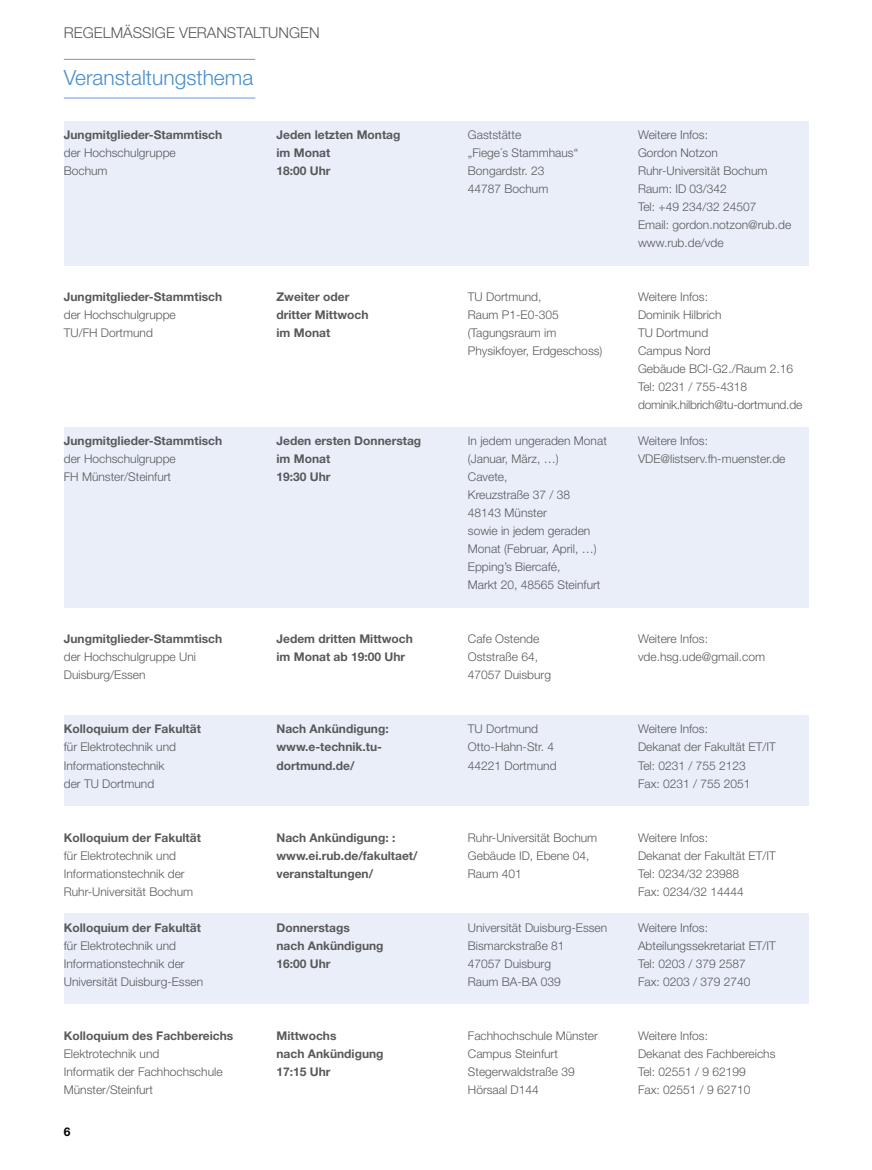
<style>
.page{position:relative;width:872px;height:1170px;background:#fff}
.page>*{position:absolute;margin:0;border:0;box-sizing:border-box;transform-origin:0 0}
.t1{font:300 21px "Helvetica Neue LT Std";color:#4a8ecc}
.t2{font:300 15px "Helvetica Neue LT Std";color:#58595b}
.t3{font:300 12px/18px "Helvetica Neue LT Std";color:#58595b}
.t4{font:700 12px/18px "Helvetica Neue LT Std";color:#58595b}
.t5{font:700 12px "Helvetica Neue LT Std";color:#000}
</style>
<div class="page">
<div style="left:64px;top:913px;width:744px;height:90px;background:#e9eef8"></div>
<div style="left:64px;top:715px;width:744px;height:90px;background:#e9eef8"></div>
<div style="left:64px;top:427px;width:744px;height:180px;background:#e9eef8"></div>
<div style="left:64px;top:121px;width:744px;height:144px;background:#e9eef8"></div>
<hr style="left:64px;top:59px;width:191px;height:1px;background:#659ad2">
<hr style="left:64px;top:98px;width:191px;height:1px;background:#659ad2">
<p class="t2" style="left:64px;top:24px;width:257px">REGELMÄSSIGE VERANSTALTUNGEN</p>
<h1 class="t1" style="left:64px;top:65px;width:191px">Veranstaltungsthema</h1>
<p class="t4" style="left:64px;top:125px;width:160px">Jungmitglieder-Stammtisch</p>
<p class="t3" style="left:64px;top:144px;width:114px">der Hochschulgruppe<br>Bochum</p>
<p class="t4" style="left:276px;top:125px;width:126px">Jeden letzten Montag im Monat<br>18:00 Uhr</p>
<p class="t4" style="left:64px;top:287px;width:160px">Jungmitglieder-Stammtisch</p>
<p class="t3" style="left:64px;top:306px;width:114px">der Hochschulgruppe<br>TU/FH Dortmund</p>
<p class="t4" style="left:64px;top:431px;width:160px">Jungmitglieder-Stammtisch</p>
<p class="t3" style="left:64px;top:450px;width:114px">der Hochschulgruppe<br>FH Münster/Steinfurt</p>
<p class="t4" style="left:276px;top:287px;width:93px">Zweiter oder dritter Mittwoch im Monat</p>
<p class="t4" style="left:276px;top:431px;width:146px">Jeden ersten Donnerstag im Monat<br>19:30 Uhr</p>
<p class="t4" style="left:64px;top:629px;width:160px">Jungmitglieder-Stammtisch</p>
<p class="t3" style="left:64px;top:648px;width:134px">der Hochschulgruppe Uni<br>Duisburg/Essen</p>
<p class="t4" style="left:64px;top:719px;width:139px">Kolloquium der Fakultät</p>
<p class="t3" style="left:64px;top:738px;width:114px">für Elektrotechnik und<br>Informationstechnik der TU Dortmund</p>
<p class="t4" style="left:64px;top:827px;width:139px">Kolloquium der Fakultät</p>
<p class="t3" style="left:64px;top:846px;width:131px">für Elektrotechnik und<br>Informationstechnik der<br>Ruhr-Universität Bochum</p>
<p class="t4" style="left:64px;top:917px;width:139px">Kolloquium der Fakultät</p>
<p class="t3" style="left:64px;top:936px;width:141px">für Elektrotechnik und<br>Informationstechnik der<br>Universität Duisburg-Essen</p>
<p class="t4" style="left:64px;top:1025px;width:171px">Kolloquium des Fachbereichs</p>
<p class="t3" style="left:64px;top:1044px;width:160px">Elektrotechnik und<br>Informatik der Fachhochschule<br>Münster/Steinfurt</p>
<p class="t5" style="left:64px;top:1123px;width:8px">6</p>
<p class="t4" style="left:276px;top:629px;width:138px">Jedem dritten Mittwoch im Monat ab 19:00 Uhr</p>
<p class="t4" style="left:276px;top:719px;width:114px">Nach Ankündigung: www.e-technik.tu&shy;dortmund.de/</p>
<p class="t4" style="left:276px;top:827px;width:143px">Nach Ankündigung: : www.ei.rub.de/fakultaet/ veranstaltungen/</p>
<p class="t4" style="left:276px;top:917px;width:109px">Donnerstags<br>nach Ankündigung<br>16:00 Uhr</p>
<p class="t4" style="left:276px;top:1025px;width:109px">Mittwochs<br>nach Ankündigung<br>17:15 Uhr</p>
<p class="t3" style="left:468px;top:126px;width:112px">Gaststätte<br>„Fiege´s Stammhaus“<br>Bongardstr. 23<br>44787 Bochum</p>
<p class="t3" style="left:468px;top:288px;width:136px">TU Dortmund,<br>Raum P1-E0-305 (Tagungsraum im<br>Physikfoyer, Erdgeschoss)</p>
<p class="t3" style="left:468px;top:432px;width:140px">In jedem ungeraden Monat (Januar, März, …)<br>Cavete,<br>Kreuzstraße 37 / 38<br>48143 Münster<br>sowie in jedem geraden<br>Monat (Februar, April, …)<br>Epping’s Biercafé,<br>Markt 20, 48565 Steinfurt</p>
<p class="t3" style="left:468px;top:630px;width:85px">Cafe Ostende<br>Oststraße 64,<br>47057 Duisburg</p>
<p class="t3" style="left:468px;top:720px;width:90px">TU Dortmund<br>Otto-Hahn-Str. 4<br>44221 Dortmund</p>
<p class="t3" style="left:468px;top:828px;width:131px">Ruhr-Universität Bochum<br>Gebäude ID, Ebene 04,<br>Raum 401</p>
<p class="t3" style="left:468px;top:918px;width:141px">Universität Duisburg-Essen<br>Bismarckstraße 81<br>47057 Duisburg<br>Raum BA-BA 039</p>
<p class="t3" style="left:468px;top:1026px;width:132px">Fachhochschule Münster<br>Campus Steinfurt<br>Stegerwaldstraße 39<br>Hörsaal D144</p>
<p class="t3" style="left:638px;top:126px;width:155px">Weitere Infos:<br>Gordon Notzon<br>Ruhr-Universität Bochum<br>Raum: ID 03/342<br>Tel: +49 234/32 24507<br>Email: gordon.notzon@rub.de www.rub.de/vde</p>
<p class="t3" style="left:638px;top:288px;width:166px">Weitere Infos:<br>Dominik Hilbrich<br>TU Dortmund<br>Campus Nord<br>Gebäude BCI-G2./Raum 2.16<br>Tel: 0231 / 755-4318 dominik.hilbrich@tu-dortmund.de</p>
<p class="t3" style="left:638px;top:432px;width:149px">Weitere Infos:<br>VDE@listserv.fh-muenster.de</p>
<p class="t3" style="left:638px;top:630px;width:128px">Weitere Infos: vde.hsg.ude@gmail.com</p>
<p class="t3" style="left:638px;top:720px;width:139px">Weitere Infos:<br>Dekanat der Fakultät ET/IT<br>Tel: 0231 / 755 2123<br>Fax: 0231 / 755 2051</p>
<p class="t3" style="left:638px;top:828px;width:139px">Weitere Infos:<br>Dekanat der Fakultät ET/IT<br>Tel: 0234/32 23988<br>Fax: 0234/32 14444</p>
<p class="t3" style="left:638px;top:918px;width:139px">Weitere Infos:<br>Abteilungssekretariat ET/IT<br>Tel: 0203 / 379 2587<br>Fax: 0203 / 379 2740</p>
<p class="t3" style="left:638px;top:1026px;width:139px">Weitere Infos:<br>Dekanat des Fachbereichs<br>Tel: 02551 / 9 62199<br>Fax: 02551 / 9 62710</p>
</div>
